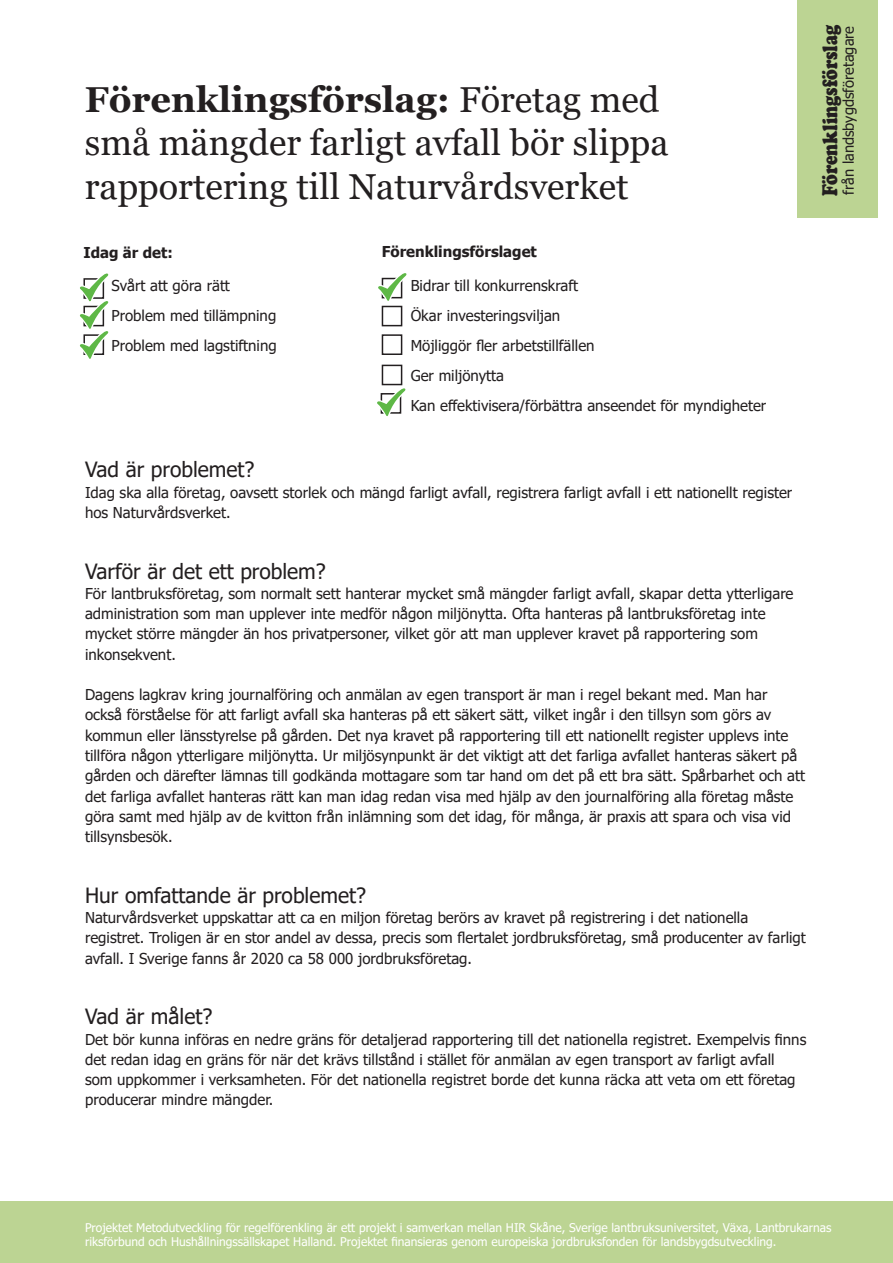
<style>
.page{position:relative;width:893px;height:1263px;background:#fff}
.page>*{position:absolute;margin:0;border:0;box-sizing:border-box;transform-origin:0 0}
.t1{font:36px/43.2px "Georgia";color:#231f20}
.t2{font:900 21.75px "Cooper";color:#231f20;scale:.81 1}
.t3{font:21px "Tahoma";color:#231f20}
.t4{font:15px/20.2px "Tahoma";color:#231f20}
.t5{font:700 15px "Tahoma";color:#231f20}
.t6{font:14.7px "Tahoma";color:#231f20}
.t7{font:12px/14.4px "Tahoma";color:#fff}
.s1{font-weight:700}
</style>
<div class="page">
<div style="left:0;top:1201px;width:893px;height:62px;background:#bcd493"></div>
<div style="left:797px;top:0;width:81px;height:218px;background:#bcd493"></div>
<div style="left:382px;top:306px;width:20px;height:20px;border:2px solid #231f20"></div>
<svg style="left:378px;top:273px;width:29px;height:28px"></svg>
<svg style="left:377px;top:388px;width:29px;height:28px"></svg>
<div style="left:382px;top:334px;width:20px;height:21px;border:2px solid #231f20"></div>
<div style="left:382px;top:365px;width:20px;height:20px;border:2px solid #231f20"></div>
<svg style="left:79px;top:273px;width:30px;height:86px"></svg>
<p class="t1" style="left:85px;top:79px;width:585px"><span class="s1">Förenklingsförslag:</span> Företag med små mängder farligt avfall bör slippa rapportering till Naturvårdsverket</p>
<p class="t5" style="left:83px;top:242px;width:91px">Idag är det:</p>
<p class="t5" style="left:382px;top:241px;width:157px">Förenklingsförslaget</p>
<p class="t4" style="left:112px;top:276px;width:120px">Svårt att göra rätt</p>
<p class="t4" style="left:112px;top:306px;width:166px">Problem med tillämpning</p>
<p class="t4" style="left:112px;top:336px;width:167px">Problem med lagstiftning</p>
<p class="t4" style="left:411px;top:276px;width:169px">Bidrar till konkurrenskraft</p>
<p class="t4" style="left:411px;top:306px;width:151px">Ökar investeringsviljan</p>
<p class="t4" style="left:411px;top:336px;width:185px">Möjliggör fler arbetstillfällen</p>
<p class="t4" style="left:411px;top:366px;width:95px">Ger miljönytta</p>
<p class="t4" style="left:411px;top:396px;width:357px">Kan effektivisera/förbättra anseendet för myndigheter</p>
<p class="t2" style="left:817px;top:196px;width:213px;rotate:-90deg">Förenklingsförslag</p>
<p class="t6" style="left:839px;top:195px;width:170px;rotate:-90deg">från landsbygdsföretagare</p>
<p class="t3" style="left:85px;top:456px;width:171px">Vad är problemet?</p>
<p class="t4" style="left:85px;top:483px;width:709px">Idag ska alla företag, oavsett storlek och mängd farligt avfall, registrera farligt avfall i ett nationellt register hos Naturvårdsverket.</p>
<p class="t3" style="left:85px;top:557px;width:242px">Varför är det ett problem?</p>
<p class="t4" style="left:85px;top:584px;width:710px">För lantbruksföretag, som normalt sett hanterar mycket små mängder farligt avfall, skapar detta ytterligare administration som man upplever inte medför någon miljönytta. Ofta hanteras på lantbruksföretag inte mycket större mängder än hos privatpersoner, vilket gör att man upplever kravet på rapportering som inkonsekvent.</p>
<p class="t4" style="left:85px;top:685px;width:721px">Dagens lagkrav kring journalföring och anmälan av egen transport är man i regel bekant med. Man har också förståelse för att farligt avfall ska hanteras på ett säkert sätt, vilket ingår i den tillsyn som görs av kommun eller länsstyrelse på gården. Det nya kravet på rapportering till ett nationellt register upplevs inte tillföra någon ytterligare miljönytta. Ur miljösynpunkt är det viktigt att det farliga avfallet hanteras säkert på gården och därefter lämnas till godkända mottagare som tar hand om det på ett bra sätt. Spårbarhet och att det farliga avfallet hanteras rätt kan man idag redan visa med hjälp av den journalföring alla företag måste göra samt med hjälp av de kvitton från inlämning som det idag, för många, är praxis att spara och visa vid tillsynsbesök.</p>
<p class="t3" style="left:85px;top:881px;width:283px">Hur omfattande är problemet?</p>
<p class="t4" style="left:85px;top:908px;width:722px">Naturvårdsverket uppskattar att ca en miljon företag berörs av kravet på registrering i det nationella registret. Troligen är en stor andel av dessa, precis som flertalet jordbruksföretag, små producenter av farligt avfall. I Sverige fanns år 2020 ca 58 000 jordbruksföretag.</p>
<p class="t3" style="left:85px;top:1002px;width:129px">Vad är målet?</p>
<p class="t4" style="left:85px;top:1030px;width:723px">Det bör kunna införas en nedre gräns för detaljerad rapportering till det nationella registret. Exempelvis finns det redan idag en gräns för när det krävs tillstånd i stället för anmälan av egen transport av farligt avfall<br>som uppkommer i verksamheten. För det nationella registret borde det kunna räcka att veta om ett företag producerar mindre mängder.</p>
<p class="t7" style="left:85px;top:1221px;width:748px">Projektet Metodutveckling för regelförenkling är ett projekt i samverkan mellan HIR Skåne, Sverige lantbruksuniversitet, Växa, Lantbrukarnas riksförbund och Hushållningssällskapet Halland. Projektet finansieras genom europeiska jordbruksfonden för landsbygdsutveckling.</p>
</div>
